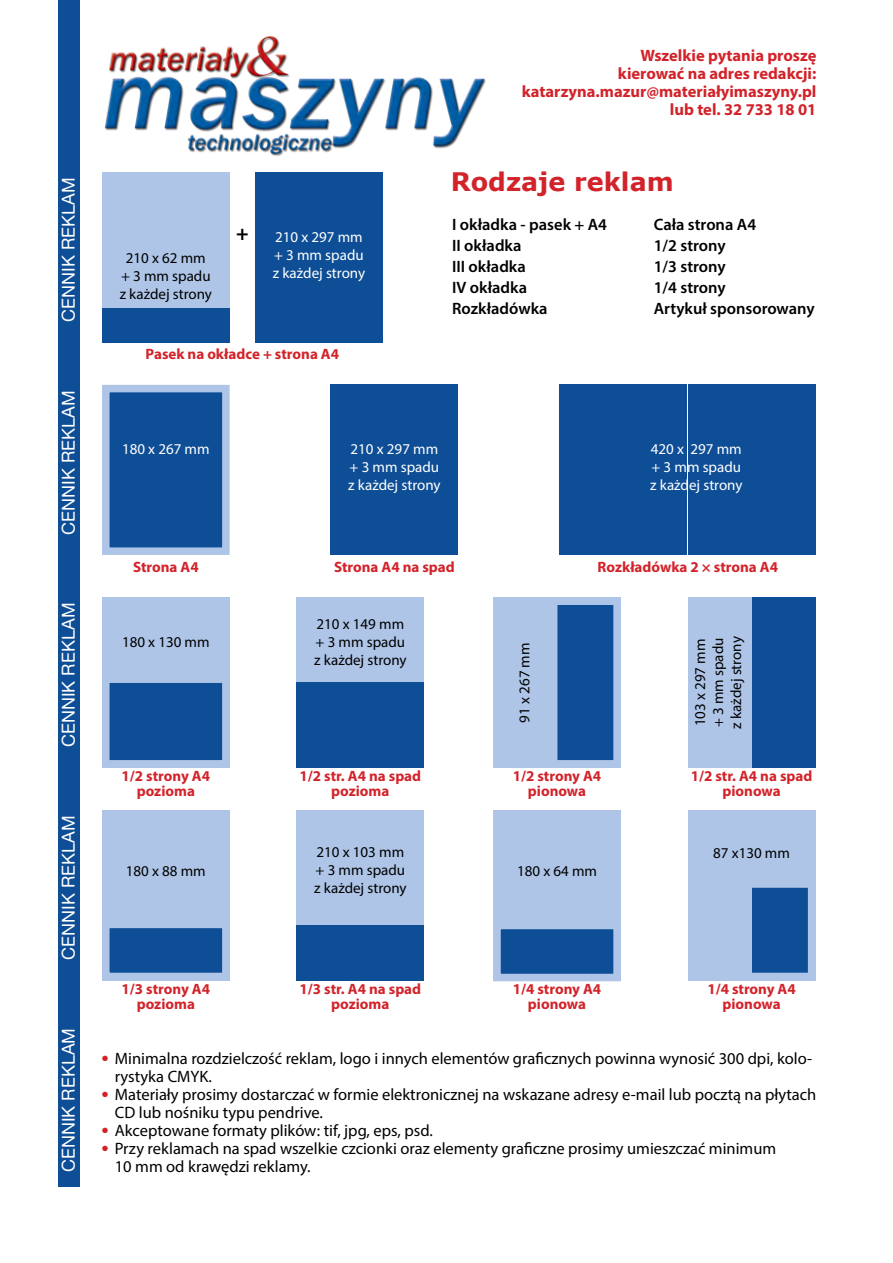
<style>
.page{position:relative;width:893px;height:1263px;background:#fff}
.page>*{position:absolute;margin:0;border:0;box-sizing:border-box;transform-origin:0 0}
.t1{font:700 25.5px "Verdana";color:#d2232a}
.t2{font:700 21px "Myriad Pro";color:#000}
.t3{font:18px "Alte Haas Grotesk";color:#fff}
.t4{font:16.5px/18px "Myriad Pro";color:#000}
.t5{font:600 16.5px "Myriad Pro";color:#000}
.t6{font:700 16.5px "Myriad Pro";color:#d2232a}
.t7{font:700 15px "Myriad Pro";color:#d2232a}
.t8{font:15px "Myriad Pro";color:#000}
.t9{font:15px "Myriad Pro";color:#fff}
</style>
<div class="page">
<div style="left:102px;top:172px;width:128px;height:170px;background:#aec5e7"></div>
<div style="left:102px;top:597px;width:128px;height:170px;background:#aec5e7"></div>
<div style="left:102px;top:810px;width:128px;height:170px;background:#aec5e7"></div>
<div style="left:493px;top:597px;width:128px;height:170px;background:#aec5e7"></div>
<div style="left:493px;top:810px;width:128px;height:170px;background:#aec5e7"></div>
<div style="left:297px;top:597px;width:127px;height:170px;background:#aec5e7"></div>
<div style="left:297px;top:810px;width:127px;height:170px;background:#aec5e7"></div>
<div style="left:688px;top:597px;width:127px;height:170px;background:#aec5e7"></div>
<div style="left:688px;top:810px;width:127px;height:170px;background:#aec5e7"></div>
<div style="left:102px;top:308px;width:128px;height:34px;background:#0e4e96"></div>
<div style="left:297px;top:682px;width:127px;height:85px;background:#0e4e96"></div>
<div style="left:297px;top:925px;width:127px;height:55px;background:#0e4e96"></div>
<div style="left:752px;top:597px;width:63px;height:170px;background:#0e4e96"></div>
<div style="left:255px;top:172px;width:128px;height:170px;background:#0e4e96"></div>
<div style="left:331px;top:385px;width:127px;height:170px;background:#0e4e96"></div>
<div style="left:102px;top:385px;width:128px;height:170px;background:#0e4e96;border:8px solid #aec5e7"></div>
<div style="left:102px;top:675px;width:128px;height:92px;background:#0e4e96;border:8px solid #aec5e7"></div>
<div style="left:102px;top:921px;width:128px;height:59px;background:#0e4e96;border:8px solid #aec5e7"></div>
<div style="left:493px;top:922px;width:128px;height:59px;background:#0e4e96;border:8px solid #aec5e7"></div>
<div style="left:550px;top:597px;width:71px;height:170px;background:#0e4e96;border:8px solid #aec5e7"></div>
<div style="left:744px;top:880px;width:71px;height:100px;background:#0e4e96;border:8px solid #aec5e7"></div>
<div style="left:559px;top:385px;width:128px;height:170px;background:#0e4e96"></div>
<div style="left:688px;top:385px;width:127px;height:170px;background:#0e4e96"></div>
<div style="left:58px;top:0;width:21px;height:1186px;background:#0e4e96"></div>
<img style="left:104px;top:36px;width:382px;height:120px">
<p class="t3" style="left:58px;top:322px;width:146px;rotate:-90deg">CENNIK REKLAM</p>
<p class="t3" style="left:58px;top:534px;width:146px;rotate:-90deg">CENNIK REKLAM</p>
<p class="t3" style="left:58px;top:747px;width:146px;rotate:-90deg">CENNIK REKLAM</p>
<p class="t3" style="left:58px;top:960px;width:146px;rotate:-90deg">CENNIK REKLAM</p>
<p class="t3" style="left:58px;top:1172px;width:146px;rotate:-90deg">CENNIK REKLAM</p>
<p class="t8" style="left:126px;top:249px;width:81px">210 x 62 mm</p>
<p class="t8" style="left:121px;top:267px;width:91px">+ 3 mm spadu</p>
<p class="t8" style="left:120px;top:285px;width:94px">z każdej strony</p>
<p class="t2" style="left:236px;top:219px;width:14px">+</p>
<p class="t9" style="left:275px;top:227px;width:89px">210 x 297 mm</p>
<p class="t9" style="left:274px;top:245px;width:91px">+ 3 mm spadu</p>
<p class="t9" style="left:273px;top:263px;width:94px">z każdej strony</p>
<p class="t7" style="left:146px;top:344px;width:195px">Pasek na okładce + strona A4</p>
<p class="t6" style="left:640px;top:45px;width:178px">Wszelkie pytania proszę</p>
<p class="t6" style="left:618px;top:63px;width:200px">kierować na adres redakcji:</p>
<p class="t6" style="left:522px;top:81px;width:296px">katarzyna.mazur@materiałyimaszyny.pl</p>
<p class="t6" style="left:670px;top:99px;width:148px">lub tel. 32 733 18 01</p>
<p class="t1" style="left:451px;top:163px;width:224px">Rodzaje reklam</p>
<p class="t5" style="left:452px;top:214px;width:156px">I okładka - pasek + A4</p>
<p class="t5" style="left:452px;top:235px;width:71px">II okładka</p>
<p class="t5" style="left:452px;top:256px;width:75px">III okładka</p>
<p class="t5" style="left:452px;top:277px;width:76px">IV okładka</p>
<p class="t5" style="left:452px;top:298px;width:97px">Rozkładówka</p>
<p class="t5" style="left:654px;top:214px;width:104px">Cała strona A4</p>
<p class="t5" style="left:654px;top:235px;width:73px">1/2 strony</p>
<p class="t5" style="left:654px;top:256px;width:73px">1/3 strony</p>
<p class="t5" style="left:654px;top:277px;width:73px">1/4 strony</p>
<p class="t5" style="left:654px;top:298px;width:162px">Artykuł sponsorowany</p>
<p class="t9" style="left:122px;top:440px;width:89px">180 x 267 mm</p>
<p class="t9" style="left:351px;top:440px;width:89px">210 x 297 mm</p>
<p class="t9" style="left:350px;top:458px;width:91px">+ 3 mm spadu</p>
<p class="t9" style="left:348px;top:476px;width:94px">z każdej strony</p>
<p class="t9" style="left:651px;top:440px;width:92px">420 x 297 mm</p>
<p class="t9" style="left:651px;top:458px;width:91px">+ 3 mm spadu</p>
<p class="t9" style="left:650px;top:476px;width:94px">z każdej strony</p>
<p class="t7" style="left:133px;top:557px;width:67px">Strona A4</p>
<p class="t7" style="left:334px;top:557px;width:122px">Strona A4 na spad</p>
<p class="t7" style="left:598px;top:557px;width:182px">Rozkładówka 2 × strona A4</p>
<p class="t8" style="left:122px;top:633px;width:89px">180 x 130 mm</p>
<p class="t8" style="left:317px;top:615px;width:89px">210 x 149 mm</p>
<p class="t8" style="left:316px;top:633px;width:91px">+ 3 mm spadu</p>
<p class="t8" style="left:314px;top:651px;width:94px">z każdej strony</p>
<p class="t8" style="left:515px;top:722px;width:81px;rotate:-90deg">91 x 267 mm</p>
<p class="t8" style="left:691px;top:726px;width:89px;rotate:-90deg">103 x 297 mm</p>
<p class="t8" style="left:709px;top:727px;width:91px;rotate:-90deg">+ 3 mm spadu</p>
<p class="t8" style="left:727px;top:729px;width:94px;rotate:-90deg">z każdej strony</p>
<p class="t7" style="left:122px;top:766px;width:90px">1/2 strony A4</p>
<p class="t7" style="left:137px;top:781px;width:60px">pozioma</p>
<p class="t7" style="left:300px;top:766px;width:123px">1/2 str. A4 na spad</p>
<p class="t7" style="left:331px;top:781px;width:60px">pozioma</p>
<p class="t7" style="left:513px;top:766px;width:90px">1/2 strony A4</p>
<p class="t7" style="left:528px;top:781px;width:60px">pionowa</p>
<p class="t7" style="left:691px;top:766px;width:123px">1/2 str. A4 na spad</p>
<p class="t7" style="left:722px;top:781px;width:60px">pionowa</p>
<p class="t8" style="left:317px;top:842px;width:89px">210 x 103 mm</p>
<p class="t8" style="left:316px;top:860px;width:91px">+ 3 mm spadu</p>
<p class="t8" style="left:314px;top:878px;width:94px">z każdej strony</p>
<p class="t8" style="left:126px;top:862px;width:81px">180 x 88 mm</p>
<p class="t8" style="left:517px;top:862px;width:81px">180 x 64 mm</p>
<p class="t8" style="left:713px;top:844px;width:78px">87 x130 mm</p>
<p class="t7" style="left:122px;top:979px;width:90px">1/3 strony A4</p>
<p class="t7" style="left:137px;top:994px;width:60px">pozioma</p>
<p class="t7" style="left:300px;top:979px;width:123px">1/3 str. A4 na spad</p>
<p class="t7" style="left:331px;top:994px;width:60px">pozioma</p>
<p class="t7" style="left:513px;top:979px;width:90px">1/4 strony A4</p>
<p class="t7" style="left:528px;top:994px;width:60px">pionowa</p>
<p class="t7" style="left:707px;top:979px;width:90px">1/4 strony A4</p>
<p class="t7" style="left:722px;top:994px;width:60px">pionowa</p>
<p class="t4" style="left:115px;top:1049px;width:699px;text-indent:-13px"><sup>l</sup> Minimalna rozdzielczość reklam, logo i innych elementów graficznych powinna wynosić 300 dpi, kolo&shy;rystyka CMYK.</p>
<p class="t4" style="left:115px;top:1085px;width:703px;text-indent:-13px"><sup>l</sup> Materiały prosimy dostarczać w formie elektronicznej na wskazane adresy e-mail lub pocztą na płytach<br>CD lub nośniku typu pendrive.</p>
<p class="t4" style="left:102px;top:1121px;width:332px"><sup>l</sup> Akceptowane formaty plików: tif, jpg, eps, psd.</p>
<p class="t4" style="left:115px;top:1139px;width:663px;text-indent:-13px"><sup>l</sup> Przy reklamach na spad wszelkie czcionki oraz elementy graficzne prosimy umieszczać minimum<br>10 mm od krawędzi reklamy.</p>
</div>
